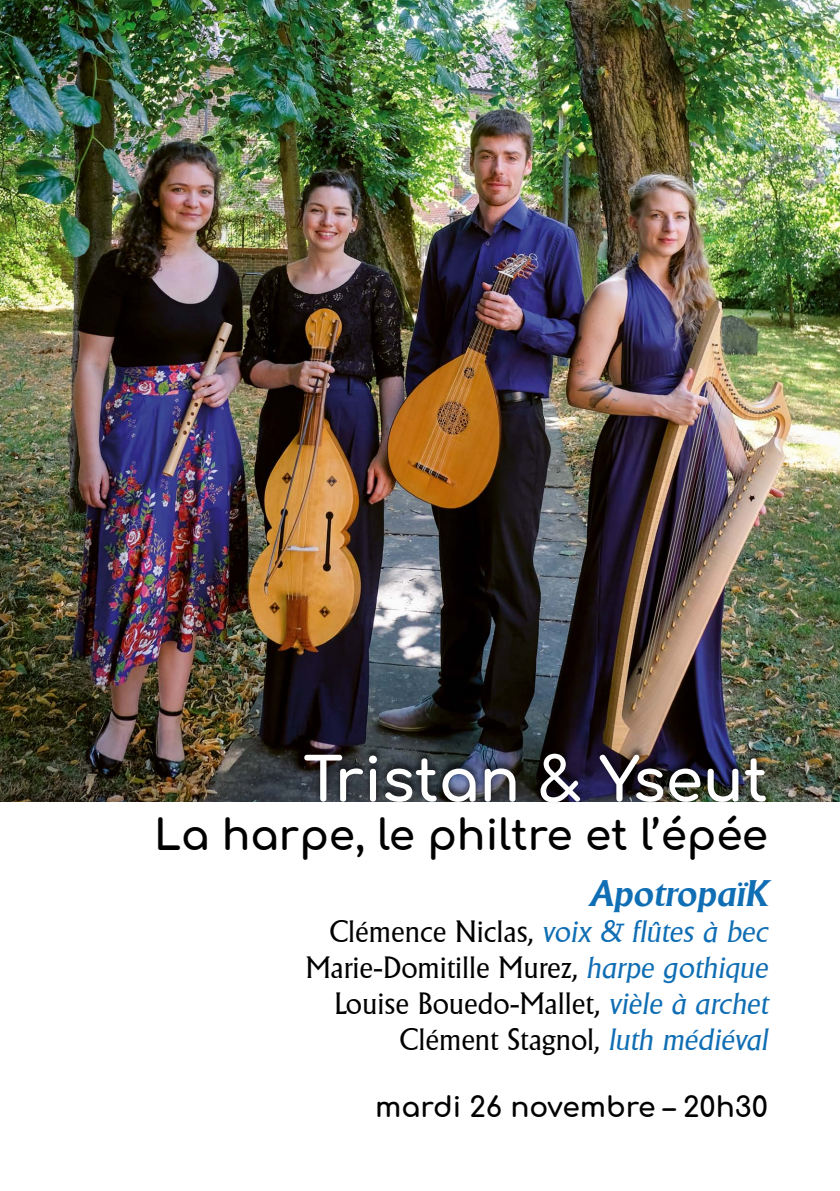
<style>
.page{position:relative;width:840px;height:1191px;background:#fff}
.page>*{position:absolute;margin:0;border:0;box-sizing:border-box;transform-origin:0 0}
.t1{font:700 60px "Comfortaa";color:#fff}
.t2{font:700 42px "Comfortaa";color:#000}
.t3{font:italic 700 36px "Adelon Serial";color:#106eb4}
.t4{font:30px/36px "Adelon Serial";color:#000;text-align:right}
.t5{font:700 28px "Comfortaa";color:#000}
.s1{font-style:italic;color:#106eb4}
</style>
<div class="page">
<img style="left:0;top:0;width:839px;height:802px">
<div style="left:298px;top:744px;width:473px;height:60px;background:#000;opacity:.5"></div>
<h1 class="t1" style="left:303px;top:724px;width:465px">Tristan &amp; Yseut</h1>
<h2 class="t2" style="left:154px;top:796px;width:615px">La harpe, le philtre et l’épée</h2>
<p class="t3" style="left:588px;top:867px;width:180px">ApotropaïK</p>
<p class="t4" style="left:305px;top:911px;width:463px">Clémence Niclas, <span class="s1">voix &amp; flûtes à bec </span>Marie-Domitille Murez, <span class="s1">harpe gothique </span>Louise Bouedo-Mallet, <span class="s1">vièle à archet </span>Clément Stagnol, <span class="s1">luth médiéval</span></p>
<p class="t5" style="left:375px;top:1080px;width:394px">mardi 26 novembre – 20h30</p>
</div>
